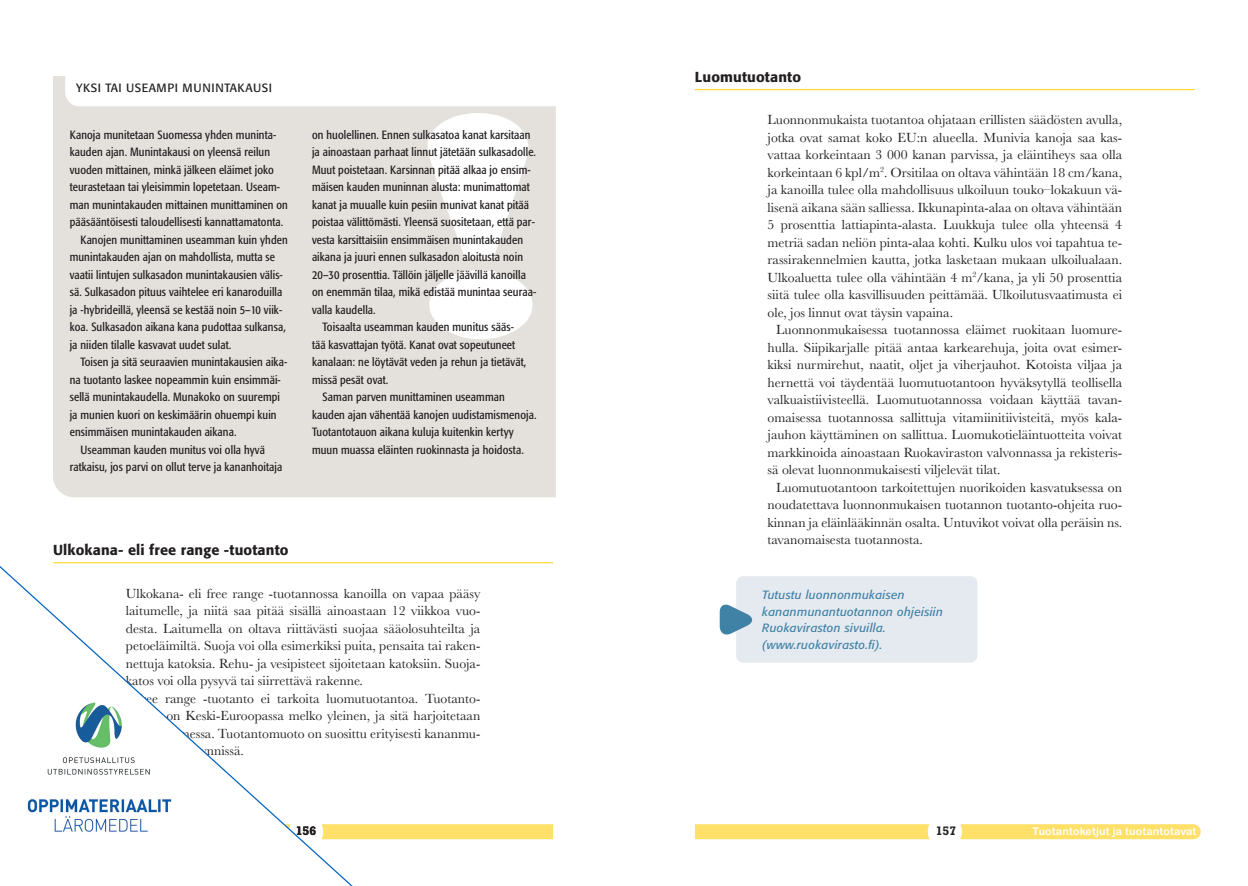
<style>
.page{position:relative;width:1248px;height:886px;background:#fff}
.page>*{position:absolute;margin:0;border:0;box-sizing:border-box;transform-origin:0 0}
.t1{font:500 14.38px "Formata";letter-spacing:.01em;color:#231f20}
.Body_Text{font:13.75px/17.5px "Baskerville";color:#231f20;text-align:justify}
.t2{font:13.75px/17.5px "Baskerville";color:#231f20;text-align:justify}
.None-2{font:700 12.5px "Rockwell";color:#231f20}
.T2_tietol{font:condensed 11.88px/17.5px "Formata";letter-spacing:.01em;color:#231f20}
.T1_tietol{font:condensed 11.88px/17.5px "Formata";letter-spacing:.01em;color:#231f20}
.POPUP{font:italic 11.88px/16.2px "Formata";letter-spacing:.02em;color:#4081a6}
.Tieto_O{font:11.88px "Formata";letter-spacing:.04em;color:#231f20}
.t3{font:10.62px "Arial Rounded MT Bold";letter-spacing:.02em;color:#fff}
</style>
<div class="page">
<svg style="left:694px;top:824px;width:506px;height:15px;background:#ffe06b"></svg>
<div style="left:367px;top:824px;width:186px;height:15px;background:#ffe068"></div>
<div style="left:927px;top:814px;width:34px;height:35px;background:#fff;border-radius:50%"></div>
<div style="left:53px;top:76px;width:503px;height:421px;background:#e4e1dd"></div>
<svg style="left:427px;top:113px;width:105px;height:226px"></svg>
<svg style="left:65px;top:76px;width:491px;height:30px"></svg>
<hr style="left:53px;top:562px;width:500px;height:1px;background:#fed503">
<div style="left:736px;top:576px;width:241px;height:87px;background:#e5eaf0;border-radius:7px"></div>
<svg style="left:719px;top:604px;width:34px;height:31px"></svg>
<hr style="left:694px;top:89px;width:500px;height:1px;background:#fed503">
<svg style="left:0;top:562px;width:367px;height:324px"></svg>
<img style="left:27px;top:798px;width:145px;height:34px">
<p class="Tieto_O" style="left:76px;top:81px;width:197px">YKSI TAI USEAMPI MUNINTAKAUSI</p>
<p class="T1_tietol" style="left:70px;top:126px;width:220px">Kanoja munitetaan Suomessa yhden muninta&shy;kauden ajan. Munintakausi on yleensä reilun vuoden mittainen, minkä jälkeen eläimet joko teurastetaan tai yleisimmin lopetetaan. Useam&shy;man munintakauden mittainen munittaminen on pääsääntöisesti taloudellisesti kannattamatonta.</p>
<p class="T2_tietol" style="left:70px;top:231px;width:220px;text-indent:11px">Kanojen munittaminen useamman kuin yhden munintakauden ajan on mahdollista, mutta se vaatii lintujen sulkasadon munintakausien välis&shy;sä. Sulkasadon pituus vaihtelee eri kanaroduilla ja -hybrideillä, yleensä se kestää noin 5–10 viik&shy;koa. Sulkasadon aikana kana pudottaa sulkansa, ja niiden tilalle kasvavat uudet sulat.</p>
<p class="T2_tietol" style="left:70px;top:353px;width:219px;text-indent:11px">Toisen ja sitä seuraavien munintakausien aika&shy;na tuotanto laskee nopeammin kuin ensimmäi&shy;sellä munintakaudella. Munakoko on suurempi ja munien kuori on keskimäärin ohuempi kuin ensimmäisen munintakauden aikana.</p>
<p class="T2_tietol" style="left:70px;top:441px;width:214px;text-align:center">Useamman kauden munitus voi olla hyvä ratkaisu, jos parvi on ollut terve ja kananhoitaja</p>
<p class="T2_tietol" style="left:312px;top:126px;width:226px">on huolellinen. Ennen sulkasatoa kanat karsitaan ja ainoastaan parhaat linnut jätetään sulkasadolle.<br>Muut poistetaan. Karsinnan pitää alkaa jo ensim&shy;mäisen kauden muninnan alusta: munimattomat kanat ja muualle kuin pesiin munivat kanat pitää poistaa välittömästi. Yleensä suositetaan, että par&shy;vesta karsittaisiin ensimmäisen munintakauden aikana ja juuri ennen sulkasadon aloitusta noin 20–30 prosenttia. Tällöin jäljelle jäävillä kanoilla on enemmän tilaa, mikä edistää munintaa seuraa&shy;valla kaudella.</p>
<p class="T2_tietol" style="left:312px;top:318px;width:216px;text-indent:11px">Toisaalta useamman kauden munitus sääs&shy;tää kasvattajan työtä. Kanat ovat sopeutuneet kanalaan: ne löytävät veden ja rehun ja tietävät, missä pesät ovat.</p>
<p class="T2_tietol" style="left:312px;top:388px;width:226px;text-indent:11px">Saman parven munittaminen useamman kauden ajan vähentää kanojen uudistamismenoja.<br>Tuotantotauon aikana kuluja kuitenkin kertyy muun muassa eläinten ruokinnasta ja hoidosta.</p>
<h3 class="t1" style="left:53px;top:541px;width:237px">Ulkokana- eli free range -tuotanto</h3>
<p class="Body_Text" style="left:126px;top:584px;width:356px">Ulkokana- eli free range -tuotannossa kanoilla on vapaa pääsy laitumelle, ja niitä saa pitää sisällä ainoastaan 12 viikkoa vuo&shy;desta. Laitumella on oltava riittävästi suojaa sääolosuhteilta ja petoeläimiltä. Suoja voi olla esimerkiksi puita, pensaita tai raken&shy;nettuja katoksia. Rehu- ja vesipisteet sijoitetaan katoksiin. Suoja&shy;katos voi olla pysyvä tai siirrettävä rakenne.</p>
<p class="t2" style="left:126px;top:689px;width:356px;text-indent:9px">Free range -tuotanto ei tarkoita luomutuotantoa. Tuotanto&shy;muoto on Keski-Euroopassa melko yleinen, ja sitä harjoitetaan myös Suomessa. Tuotantomuoto on suosittu erityisesti kananmu-</p>
<h3 class="t1" style="left:694px;top:68px;width:108px">Luomutuotanto</h3>
<p class="Body_Text" style="left:767px;top:111px;width:356px">Luonnonmukaista tuotantoa ohjataan erillisten säädösten avulla, jotka ovat samat koko EU:n alueella. Munivia kanoja saa kas&shy;vattaa korkeintaan 3 000 kanan parvissa, ja eläintiheys saa olla korkeintaan 6 kpl/m<sup>2</sup>. Orsitilaa on oltava vähintään 18 cm/kana, ja kanoilla tulee olla mahdollisuus ulkoiluun touko–lokakuun vä&shy;lisenä aikana sään salliessa. Ikkunapinta-alaa on oltava vähintään 5 prosenttia lattiapinta-alasta. Luukkuja tulee olla yhteensä 4 metriä sadan neliön pinta-alaa kohti. Kulku ulos voi tapahtua te&shy;rassirakennelmien kautta, jotka lasketaan mukaan ulkoilualaan.<br>Ulkoaluetta tulee olla vähintään 4 m<sup>2</sup>/kana, ja yli 50 prosenttia siitä tulee olla kasvillisuuden peittämää. Ulkoilutusvaatimusta ei ole, jos linnut ovat täysin vapaina.</p>
<p class="Body_Text" style="left:767px;top:321px;width:356px;text-indent:9px">Luonnonmukaisessa tuotannossa eläimet ruokitaan luomure&shy;hulla. Siipikarjalle pitää antaa karkearehuja, joita ovat esimer&shy;kiksi nurmirehut, naatit, oljet ja viherjauhot. Kotoista viljaa ja hernettä voi täydentää luomutuotantoon hyväksytyllä teollisella valkuaistiivisteellä. Luomutuotannossa voidaan käyttää tavan&shy;omaisessa tuotannossa sallittuja vitamiinitiivisteitä, myös kala&shy;jauhon käyttäminen on sallittua. Luomukotieläintuotteita voivat markkinoida ainoastaan Ruokaviraston valvonnassa ja rekisteris&shy;sä olevat luonnonmukaisesti viljelevät tilat.</p>
<p class="Body_Text" style="left:767px;top:479px;width:356px;text-indent:9px">Luomutuotantoon tarkoitettujen nuorikoiden kasvatuksessa on noudatettava luonnonmukaisen tuotannon tuotanto-ohjeita ruo&shy;kinnan ja eläinlääkinnän osalta. Untuvikot voivat olla peräisin ns. tavanomaisesta tuotannosta.</p>
<p class="POPUP" style="left:762px;top:587px;width:182px">Tutustu luonnonmukaisen kananmunantuotannon ohjeisiin<br>Ruokaviraston sivuilla.</p>
<p class="POPUP" style="left:762px;top:637px;width:122px">(www.ruokavirasto.fi).</p>
<p class="None-2" style="left:296px;top:824px;width:22px">156</p>
<p class="None-2" style="left:935px;top:824px;width:22px">157</p>
<p class="t3" style="left:1032px;top:825px;width:165px">Tuotantoketjut ja tuotantotavat</p>
</div>
